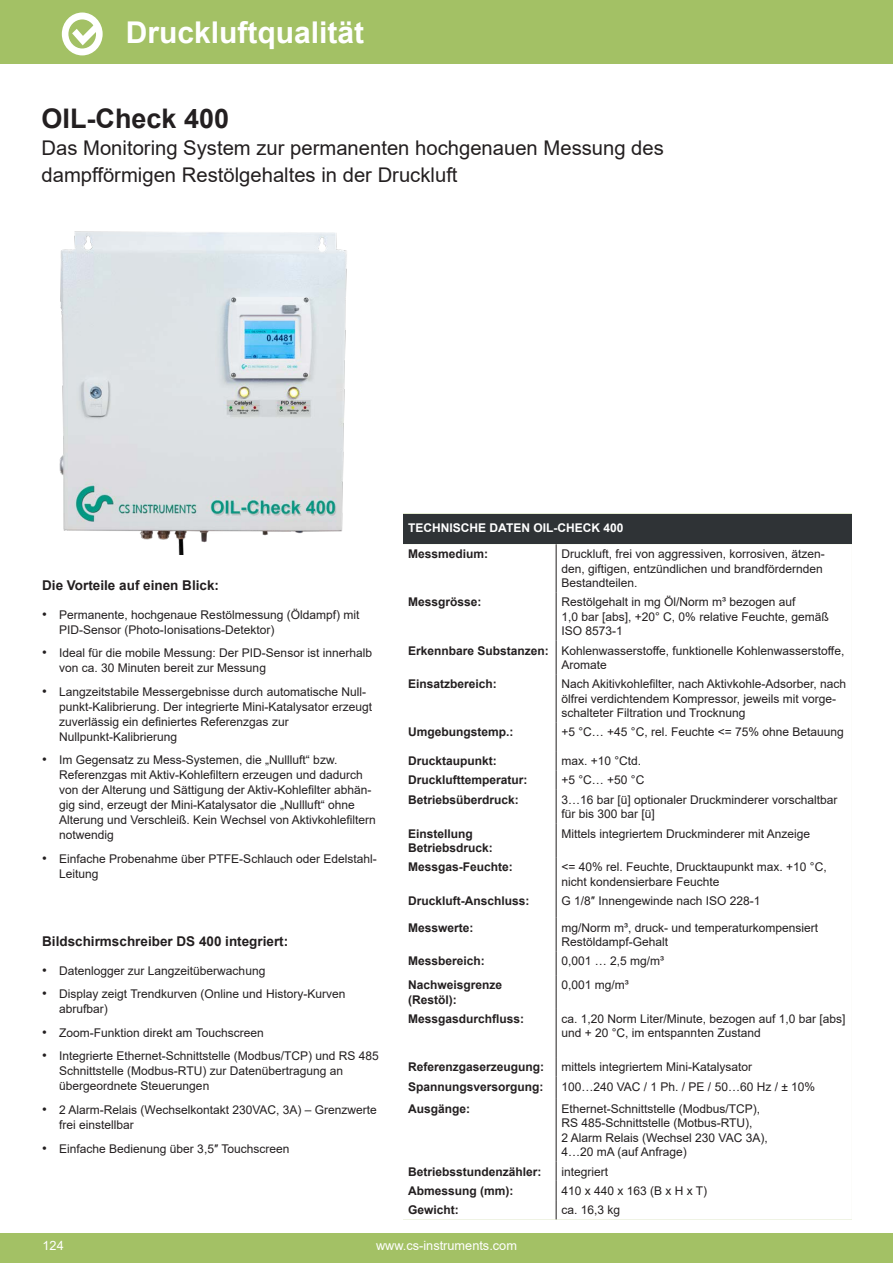
<style>
.page{position:relative;width:893px;height:1263px;background:#fff}
.page>*{position:absolute;margin:0;border:0;box-sizing:border-box;transform-origin:0 0}
.t1{font:700 30px "Arial";color:#fff}
.t2{font:700 27px "Arial";color:#231f20}
.t3{font:20.25px/27px "Arial";color:#231f20}
.t4{font:700 13.5px "Arial";color:#231f20}
.t5{font:12.75px "Arial";color:#fff}
.t6{font:12px/15px "Arial";color:#231f20}
.t7{font:700 12px/14.4px "Arial";color:#231f20}
.t8{font:700 12px "Arial";color:#fff}
.s1{font-size:13.5px}
.s2{font-weight:700}
</style>
<div class="page">
<div style="left:0;top:0;width:893px;height:64px;background:#a3c165"></div>
<div style="left:0;top:1233px;width:893px;height:30px;background:#a3c165"></div>
<img style="left:59px;top:231px;width:288px;height:324px">
<div style="left:403px;top:514px;width:449px;height:30px;background:#2f3336"></div>
<hr style="left:556px;top:544px;width:1px;height:48px;background:#231f20">
<hr style="left:556px;top:592px;width:1px;height:48px;background:#231f20">
<hr style="left:556px;top:640px;width:1px;height:34px;background:#231f20">
<hr style="left:556px;top:674px;width:1px;height:48px;background:#231f20">
<svg style="left:556px;top:722px;width:1px;height:68px"></svg>
<hr style="left:556px;top:790px;width:1px;height:33px;background:#231f20">
<hr style="left:556px;top:823px;width:1px;height:34px;background:#231f20">
<hr style="left:556px;top:857px;width:1px;height:34px;background:#231f20">
<svg style="left:556px;top:891px;width:1px;height:26px"></svg>
<hr style="left:556px;top:917px;width:1px;height:34px;background:#231f20">
<svg style="left:556px;top:951px;width:1px;height:24px"></svg>
<hr style="left:556px;top:975px;width:1px;height:34px;background:#231f20">
<hr style="left:556px;top:1009px;width:1px;height:48px;background:#231f20">
<svg style="left:556px;top:1057px;width:1px;height:42px"></svg>
<hr style="left:556px;top:1099px;width:1px;height:62px;background:#231f20">
<svg style="left:556px;top:1161px;width:1px;height:58px"></svg>
<svg style="left:62px;top:13px;width:41px;height:42px"></svg>
<h1 class="t1" style="left:126px;top:11px;width:240px">Druckluftqualität</h1>
<h2 class="t2" style="left:42px;top:100px;width:189px">OIL-Check 400</h2>
<h3 class="t3" style="left:42px;top:135px;width:624px">Das Monitoring System zur permanenten hochgenauen Messung des dampfförmigen Restölgehaltes in der Druckluft</h3>
<p class="t4" style="left:42px;top:576px;width:178px">Die Vorteile auf einen Blick:</p>
<p class="t6" style="left:59px;top:607px;width:302px;text-indent:-17px"><span class="s1">•</span> Permanente, hochgenaue Restölmessung (Öldampf) mit<br>PID-Sensor (Photo-Ionisations-Detektor)</p>
<p class="t6" style="left:59px;top:646px;width:314px;text-indent:-17px"><span class="s1">•</span> Ideal für die mobile Messung: Der PID-Sensor ist innerhalb von ca. 30 Minuten bereit zur Messung</p>
<p class="t6" style="left:59px;top:684px;width:314px;text-indent:-17px"><span class="s1">•</span> Langzeitstabile Messergebnisse durch automatische Null&shy;punkt-Kalibrierung. Der integrierte Mini-Katalysator erzeugt zuverlässig ein definiertes Referenzgas zur Nullpunkt-Kalibrierung</p>
<p class="t6" style="left:59px;top:753px;width:318px;text-indent:-17px"><span class="s1">•</span> Im Gegensatz zu Mess-Systemen, die „Nullluft“ bzw.<br>Referenzgas mit Aktiv-Kohlefiltern erzeugen und dadurch von der Alterung und Sättigung der Aktiv-Kohlefilter abhän&shy;gig sind, erzeugt der Mini-Katalysator die „Nullluft“ ohne Alterung und Verschleiß. Kein Wechsel von Aktivkohlefiltern notwendig</p>
<p class="t6" style="left:59px;top:851px;width:319px;text-indent:-17px"><span class="s1">•</span> Einfache Probenahme über PTFE-Schlauch oder Edelstahl-<br>Leitung</p>
<p class="t4" style="left:42px;top:932px;width:248px">Bildschirmschreiber DS 400 integriert:</p>
<p class="t6" style="left:42px;top:963px;width:225px"><span class="s1">•</span> Datenlogger zur Langzeitüberwachung</p>
<p class="t6" style="left:59px;top:987px;width:288px;text-indent:-17px"><span class="s1">•</span> Display zeigt Trendkurven (Online und History-Kurven abrufbar)</p>
<p class="t6" style="left:42px;top:1025px;width:223px"><span class="s1">•</span> Zoom-Funktion direkt am Touchscreen</p>
<p class="t6" style="left:59px;top:1049px;width:321px;text-indent:-17px"><span class="s1">•</span> Integrierte Ethernet-Schnittstelle (Modbus/TCP) und RS 485<br>Schnittstelle (Modbus-RTU) zur Datenübertragung an übergeordnete Steuerungen</p>
<p class="t6" style="left:59px;top:1102px;width:319px;text-indent:-17px"><span class="s1">•</span> 2 Alarm-Relais (Wechselkontakt 230VAC, 3A) – Grenzwerte frei einstellbar</p>
<p class="t6" style="left:42px;top:1141px;width:249px"><span class="s1">•</span> Einfache Bedienung über 3,5″ Touchscreen</p>
<p class="t8" style="left:408px;top:519px;width:217px">TECHNISCHE DATEN OIL-CHECK 400</p>
<p class="t7" style="left:408px;top:547px;width:82px">Messmedium:</p>
<p class="t6" style="left:561px;top:547px;width:265px;line-height:14.4px">Druckluft, frei von aggressiven, korrosiven, ätzen&shy;den, giftigen, entzündlichen und brandfördernden<br>Bestandteilen.</p>
<p class="t7" style="left:408px;top:595px;width:75px">Messgrösse:</p>
<p class="t6" style="left:561px;top:595px;width:269px;line-height:14.4px">Restölgehalt in mg Öl/Norm m³ bezogen auf<br>1,0 bar [abs], +20° C, 0% relative Feuchte, gemäß<br>ISO 8573-1</p>
<p class="t6" style="left:561px;top:643px;width:284px;line-height:14.4px;text-indent:-153px"><span class="s2">Erkennbare Substanzen:</span> Kohlenwasserstoffe, funktionelle Kohlenwasserstoffe,<br>Aromate</p>
<p class="t7" style="left:408px;top:677px;width:90px">Einsatzbereich:</p>
<p class="t6" style="left:561px;top:677px;width:286px;line-height:14.4px">Nach Akitivkohlefilter, nach Aktivkohle-Adsorber, nach ölfrei verdichtendem Kompressor, jeweils mit vorge&shy;schalteter Filtration und Trocknung</p>
<p class="t7" style="left:408px;top:725px;width:107px">Umgebungstemp.:</p>
<p class="t6" style="left:561px;top:725px;width:284px">+5 °C… +45 °C, rel. Feuchte &lt;= 75% ohne Betauung</p>
<p class="t7" style="left:408px;top:754px;width:90px">Drucktaupunkt:</p>
<p class="t6" style="left:561px;top:753px;width:81px">max. +10 °Ctd.</p>
<p class="t7" style="left:408px;top:773px;width:121px">Drucklufttemperatur:</p>
<p class="t6" style="left:561px;top:773px;width:84px">+5 °C… +50 °C</p>
<p class="t7" style="left:408px;top:792px;width:112px">Betriebsüberdruck:</p>
<p class="t6" style="left:561px;top:792px;width:278px;line-height:14.4px">3…16 bar [ü] optionaler Druckminderer vorschaltbar für bis 300 bar [ü]</p>
<p class="t7" style="left:408px;top:826px;width:86px">Einstellung<br>Betriebsdruck:</p>
<p class="t6" style="left:561px;top:826px;width:250px">Mittels integriertem Druckminderer mit Anzeige</p>
<p class="t7" style="left:408px;top:860px;width:106px">Messgas-Feuchte:</p>
<p class="t6" style="left:561px;top:860px;width:267px;line-height:14.4px">&lt;= 40% rel. Feuchte, Drucktaupunkt max. +10 °C, nicht kondensierbare Feuchte</p>
<p class="t7" style="left:408px;top:894px;width:123px">Druckluft-Anschluss:</p>
<p class="t6" style="left:561px;top:893px;width:201px">G 1/8″ Innengewinde nach ISO 228-1</p>
<p class="t7" style="left:408px;top:920px;width:67px">Messwerte:</p>
<p class="t6" style="left:561px;top:920px;width:258px;line-height:14.4px">mg/Norm m³, druck- und temperaturkompensiert<br>Restöldampf-Gehalt</p>
<p class="t7" style="left:408px;top:954px;width:78px">Messbereich:</p>
<p class="t6" style="left:561px;top:953px;width:104px">0,001 … 2,5 mg/m³</p>
<p class="t7" style="left:408px;top:978px;width:96px">Nachweisgrenze (Restöl):</p>
<p class="t6" style="left:561px;top:977px;width:69px">0,001 mg/m³</p>
<p class="t7" style="left:408px;top:1012px;width:118px">Messgasdurchfluss:</p>
<p class="t6" style="left:561px;top:1011px;width:286px;line-height:14.4px">ca. 1,20 Norm Liter/Minute, bezogen auf 1,0 bar [abs] und + 20 °C, im entspannten Zustand</p>
<p class="t7" style="left:408px;top:1060px;width:138px">Referenzgaserzeugung:</p>
<p class="t6" style="left:561px;top:1059px;width:192px">mittels integriertem Mini-Katalysator</p>
<p class="t7" style="left:408px;top:1079px;width:137px">Spannungsversorgung:</p>
<p class="t6" style="left:561px;top:1079px;width:255px">100…240 VAC / 1 Ph. / PE / 50…60 Hz / ± 10%</p>
<p class="t7" style="left:408px;top:1102px;width:64px">Ausgänge:</p>
<p class="t6" style="left:561px;top:1101px;width:208px;line-height:14.4px">Ethernet-Schnittstelle (Modbus/TCP), RS 485-Schnittstelle (Motbus-RTU),<br>2 Alarm Relais (Wechsel 230 VAC 3A), 4…20 mA (auf Anfrage)</p>
<p class="t7" style="left:408px;top:1164px;width:135px">Betriebsstundenzähler:</p>
<p class="t6" style="left:561px;top:1164px;width:48px">integriert</p>
<p class="t7" style="left:408px;top:1183px;width:107px">Abmessung (mm):</p>
<p class="t6" style="left:561px;top:1183px;width:147px">410 x 440 x 163 (B x H x T)</p>
<p class="t7" style="left:408px;top:1203px;width:52px">Gewicht:</p>
<p class="t6" style="left:561px;top:1202px;width:60px">ca. 16,3 kg</p>
<p class="t5" style="left:43px;top:1237px;width:23px">124</p>
<p class="t5" style="left:376px;top:1237px;width:142px">www.cs-instruments.com</p>
</div>
